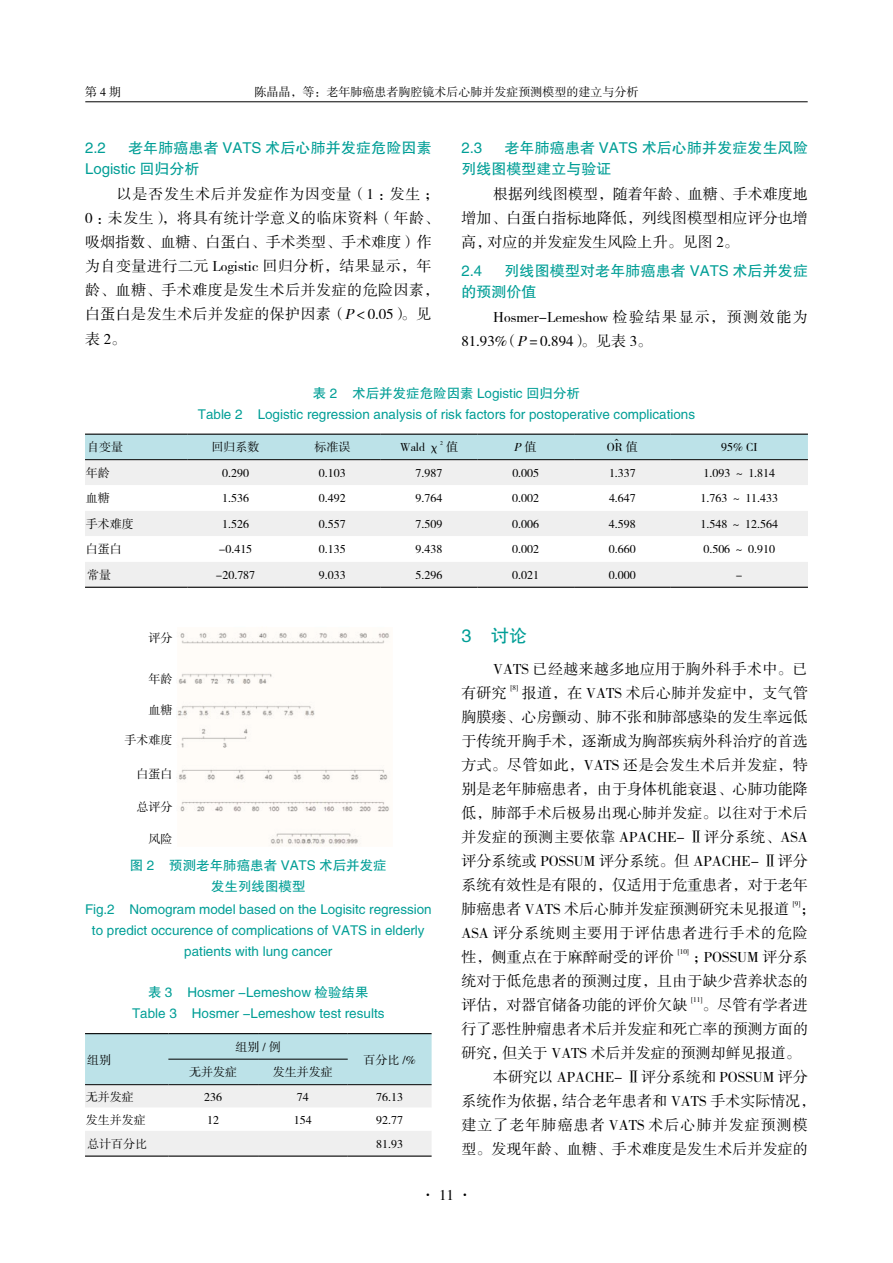
<style>
.page{position:relative;width:893px;height:1263px;background:#fff}
.page>*{position:absolute;margin:0;border:0;box-sizing:border-box;transform-origin:0 0}
.t1{font:18px "FZHTK GBK1 0";color:#009e96}
.t2{font:15px/24px "FZSSK GBK1 0";letter-spacing:.005em;color:#000;text-align:justify}
.t3{font:15px/24px "FZSSK GBK1 0";letter-spacing:.03em;color:#000}
.t4{font:15px/21px "FZHTK GBK1 0";letter-spacing:.01em;color:#009e96}
.t5{font:15px/24px "FZSSK GBK1 0";letter-spacing:.055em;color:#000}
.t6{font:15px "FZSSK GBK1 0";letter-spacing:.07em;color:#000}
.t7{font:13.5px/21px "FZHTK GBK1 0";color:#009e96;text-align:center}
.t8{font:12px "FZSSK GBK1 0";color:#000}
.t9{font:italic 12px "FZSSK GBK1 0";color:#000}
.t10{font:7.2px "FZSSK GBK1 0";color:#000}
.t11{font:5.85px "FZSSK GBK1 0";color:#000}
.s1{font-style:italic}
.s2{font-style:normal}
</style>
<div class="page">
<hr style="left:85px;top:102px;width:723px;height:1px;background:#000">
<div style="left:85px;top:435px;width:723px;height:24px;background:#bce2e8"></div>
<div style="left:85px;top:460px;width:723px;height:127px;background:#efefef"></div>
<svg style="left:85px;top:485px;width:723px;height:77px"></svg>
<hr style="left:85px;top:434px;width:102px;height:1px;background:#000">
<hr style="left:187px;top:434px;width:97px;height:1px;background:#000">
<hr style="left:284px;top:434px;width:97px;height:1px;background:#000">
<hr style="left:381px;top:434px;width:96px;height:1px;background:#000">
<hr style="left:477px;top:434px;width:97px;height:1px;background:#000">
<hr style="left:574px;top:434px;width:97px;height:1px;background:#000">
<hr style="left:671px;top:434px;width:137px;height:1px;background:#000">
<hr style="left:85px;top:459px;width:102px;height:1px;background:#000">
<hr style="left:187px;top:459px;width:97px;height:1px;background:#000">
<hr style="left:284px;top:459px;width:97px;height:1px;background:#000">
<hr style="left:381px;top:459px;width:96px;height:1px;background:#000">
<hr style="left:477px;top:459px;width:97px;height:1px;background:#000">
<hr style="left:574px;top:459px;width:97px;height:1px;background:#000">
<hr style="left:671px;top:459px;width:137px;height:1px;background:#000">
<hr style="left:85px;top:587px;width:102px;height:1px;background:#000">
<hr style="left:187px;top:587px;width:97px;height:1px;background:#000">
<hr style="left:284px;top:587px;width:97px;height:1px;background:#000">
<hr style="left:381px;top:587px;width:96px;height:1px;background:#000">
<hr style="left:477px;top:587px;width:97px;height:1px;background:#000">
<hr style="left:574px;top:587px;width:97px;height:1px;background:#000">
<hr style="left:671px;top:587px;width:137px;height:1px;background:#000">
<svg style="left:85px;top:1034px;width:347px;height:121px"></svg>
<hr style="left:168px;top:1059px;width:90px;height:1px;background:#000">
<hr style="left:258px;top:1059px;width:90px;height:1px;background:#000">
<hr style="left:85px;top:1033px;width:83px;height:1px;background:#000">
<hr style="left:168px;top:1033px;width:90px;height:1px;background:#000">
<hr style="left:258px;top:1033px;width:90px;height:1px;background:#000">
<hr style="left:348px;top:1033px;width:84px;height:1px;background:#000">
<hr style="left:85px;top:1084px;width:83px;height:1px;background:#000">
<hr style="left:168px;top:1084px;width:90px;height:1px;background:#000">
<hr style="left:258px;top:1084px;width:90px;height:1px;background:#000">
<hr style="left:348px;top:1084px;width:84px;height:1px;background:#000">
<hr style="left:85px;top:1155px;width:83px;height:2px;background:#000">
<hr style="left:168px;top:1155px;width:90px;height:2px;background:#000">
<hr style="left:258px;top:1155px;width:90px;height:2px;background:#000">
<hr style="left:348px;top:1155px;width:84px;height:2px;background:#000">
<svg style="left:179px;top:632px;width:211px;height:212px"></svg>
<p class="t8" style="left:85px;top:85px;width:37px">第4期</p>
<p class="t8" style="left:254px;top:86px;width:386px">陈晶晶，等：老年肺癌患者胸腔镜术后心肺并发症预测模型的建立与分析</p>
<p class="t4" style="left:85px;top:138px;width:348px;text-indent:43px">老年肺癌患者 VATS 术后心肺并发症危险因素<br>Logistic 回归分析</p>
<p class="t3" style="left:85px;top:183px;width:356px;text-indent:32px">以是否发生术后并发症作为因变量（1 ：发生；<br>0 ：未发生），将具有统计学意义的临床资料（年龄、吸烟指数、血糖、白蛋白、手术类型、手术难度）作为自变量进行二元 Logistic 回归分析，结果显示，年龄、血糖、手术难度是发生术后并发症的危险因素，白蛋白是发生术后并发症的保护因素（<span class="s1">P</span>&lt; 0.05）。见表 2。</p>
<p class="t4" style="left:461px;top:138px;width:348px;text-indent:43px">老年肺癌患者 VATS 术后心肺并发症发生风险列线图模型建立与验证</p>
<p class="t2" style="left:461px;top:183px;width:348px;text-indent:32px">根据列线图模型，随着年龄、血糖、手术难度地增加、白蛋白指标地降低，列线图模型相应评分也增高，对应的并发症发生风险上升。见图 2。</p>
<p class="t4" style="left:461px;top:260px;width:22px">2.4</p>
<p class="t4" style="left:85px;top:138px;width:22px">2.2</p>
<p class="t4" style="left:461px;top:138px;width:22px">2.3</p>
<p class="t4" style="left:461px;top:260px;width:348px;text-indent:43px">列线图模型对老年肺癌患者 VATS 术后并发症的预测价值</p>
<p class="t2" style="left:461px;top:306px;width:348px;text-indent:32px">Hosmer-Lemeshow 检验结果显示，预测效能为<br>81.93%（<span class="s1">P</span>= 0.894）。见表 3。</p>
<p class="t7" style="left:198px;top:383px;width:499px">表 2 术后并发症危险因素 Logistic 回归分析<br>Table 2 Logistic regression analysis of risk factors for postoperative complications</p>
<p class="t8" style="left:87px;top:441px;width:37px">自变量</p>
<p class="t8" style="left:212px;top:441px;width:49px">回归系数</p>
<p class="t8" style="left:314px;top:441px;width:37px">标准误</p>
<p class="t8" style="left:400px;top:441px;width:42px">Wald χ</p>
<p class="t11" style="left:440px;top:440px;width:4px">2</p>
<p class="t8" style="left:446px;top:441px;width:13px">值</p>
<p class="t9" style="left:514px;top:441px;width:24px">P<span class="s2">值</span></p>
<p class="t8" style="left:607px;top:441px;width:32px">OR<sup>^</sup> 值</p>
<p class="t8" style="left:721px;top:441px;width:38px">95% CI</p>
<p class="t8" style="left:86px;top:466px;width:25px">年龄</p>
<p class="t8" style="left:222px;top:466px;width:28px">0.290</p>
<p class="t8" style="left:319px;top:466px;width:28px">0.103</p>
<p class="t8" style="left:416px;top:466px;width:28px">7.987</p>
<p class="t8" style="left:512px;top:466px;width:28px">0.005</p>
<p class="t8" style="left:609px;top:466px;width:28px">1.337</p>
<p class="t8" style="left:704px;top:466px;width:73px">1.093 ～ 1.814</p>
<p class="t8" style="left:86px;top:492px;width:25px">血糖</p>
<p class="t8" style="left:222px;top:492px;width:28px">1.536</p>
<p class="t8" style="left:319px;top:492px;width:28px">0.492</p>
<p class="t8" style="left:416px;top:492px;width:28px">9.764</p>
<p class="t8" style="left:512px;top:492px;width:28px">0.002</p>
<p class="t8" style="left:609px;top:492px;width:28px">4.647</p>
<p class="t8" style="left:701px;top:492px;width:79px">1.763 ～ 11.433</p>
<p class="t8" style="left:86px;top:517px;width:49px">手术难度</p>
<p class="t8" style="left:222px;top:517px;width:28px">1.526</p>
<p class="t8" style="left:319px;top:517px;width:28px">0.557</p>
<p class="t8" style="left:416px;top:517px;width:28px">7.509</p>
<p class="t8" style="left:512px;top:517px;width:28px">0.006</p>
<p class="t8" style="left:609px;top:517px;width:28px">4.598</p>
<p class="t8" style="left:700px;top:517px;width:79px">1.548 ～ 12.564</p>
<p class="t8" style="left:86px;top:543px;width:37px">白蛋白</p>
<p class="t8" style="left:219px;top:543px;width:35px">-0.415</p>
<p class="t8" style="left:319px;top:543px;width:28px">0.135</p>
<p class="t8" style="left:416px;top:543px;width:28px">9.438</p>
<p class="t8" style="left:512px;top:543px;width:28px">0.002</p>
<p class="t8" style="left:609px;top:543px;width:28px">0.660</p>
<p class="t8" style="left:703px;top:543px;width:73px">0.506 ～ 0.910</p>
<p class="t8" style="left:87px;top:569px;width:25px">常量</p>
<p class="t8" style="left:216px;top:569px;width:41px">-20.787</p>
<p class="t8" style="left:319px;top:569px;width:28px">9.033</p>
<p class="t8" style="left:416px;top:569px;width:28px">5.296</p>
<p class="t8" style="left:512px;top:569px;width:28px">0.021</p>
<p class="t8" style="left:609px;top:569px;width:28px">0.000</p>
<p class="t8" style="left:736px;top:569px;width:8px">-</p>
<p class="t8" style="left:149px;top:631px;width:25px">评分</p>
<p class="t8" style="left:149px;top:673px;width:25px">年龄</p>
<p class="t8" style="left:149px;top:704px;width:25px">血糖</p>
<p class="t8" style="left:125px;top:734px;width:49px">手术难度</p>
<p class="t8" style="left:137px;top:768px;width:37px">白蛋白</p>
<p class="t8" style="left:137px;top:800px;width:37px">总评分</p>
<p class="t8" style="left:149px;top:833px;width:25px">风险</p>
<p class="t7" style="left:130px;top:854px;width:258px">图 2 预测老年肺癌患者 VATS 术后并发症发生列线图模型</p>
<p class="t7" style="left:85px;top:899px;width:348px">Fig.2 Nomogram model based on the Logisitc regression to predict occurence of complications of VATS in elderly patients with lung cancer</p>
<p class="t8" style="left:87px;top:1053px;width:25px">组别</p>
<p class="t7" style="left:132px;top:982px;width:254px">表 3 Hosmer -Lemeshow 检验结果<br>Table 3 Hosmer -Lemeshow test results</p>
<p class="t8" style="left:235px;top:1040px;width:47px">组别/例</p>
<p class="t8" style="left:189px;top:1066px;width:49px">无并发症</p>
<p class="t8" style="left:273px;top:1066px;width:61px">发生并发症</p>
<p class="t8" style="left:364px;top:1053px;width:54px">百分比 /%</p>
<p class="t8" style="left:86px;top:1090px;width:49px">无并发症</p>
<p class="t8" style="left:204px;top:1090px;width:19px">236</p>
<p class="t8" style="left:297px;top:1090px;width:13px">74</p>
<p class="t8" style="left:376px;top:1090px;width:28px">76.13</p>
<p class="t8" style="left:86px;top:1113px;width:61px">发生并发症</p>
<p class="t8" style="left:207px;top:1113px;width:13px">12</p>
<p class="t8" style="left:294px;top:1113px;width:19px">154</p>
<p class="t8" style="left:376px;top:1113px;width:28px">92.77</p>
<p class="t8" style="left:87px;top:1137px;width:61px">总计百分比</p>
<p class="t8" style="left:376px;top:1137px;width:28px">81.93</p>
<p class="t1" style="left:461px;top:626px;width:67px">3 讨论</p>
<p class="t2" style="left:461px;top:657px;width:348px;text-indent:32px">VATS 已经越来越多地应用于胸外科手术中。已有研究</p>
<p class="t10" style="left:511px;top:683px;width:9px">[8]</p>
<p class="t2" style="left:461px;top:681px;width:348px;text-indent:61px">报道，在 VATS 术后心肺并发症中，支气管胸膜瘘、心房颤动、肺不张和肺部感染的发生率远低于传统开胸手术，逐渐成为胸部疾病外科治疗的首选方式。尽管如此，VATS 还是会发生术后并发症，特别是老年肺癌患者，由于身体机能衰退、心肺功能降低，肺部手术后极易出现心肺并发症。以往对于术后并发症的预测主要依靠 APACHE- Ⅱ评分系统、ASA评分系统或 POSSUM 评分系统。但 APACHE- Ⅱ评分系统有效性是有限的，仅适用于危重患者，对于老年肺癌患者 VATS 术后心肺并发症预测研究未见报道</p>
<p class="t10" style="left:793px;top:899px;width:9px">[9]</p>
<p class="t5" style="left:461px;top:897px;width:356px;text-indent:339px">；<br>ASA 评分系统则主要用于评估患者进行手术的危险性，侧重点在于麻醉耐受的评价</p>
<p class="t10" style="left:678px;top:947px;width:13px">[10]</p>
<p class="t2" style="left:461px;top:945px;width:348px;text-indent:231px">；POSSUM 评分系统对于低危患者的预测过度，且由于缺少营养状态的评估，对器官储备功能的评价欠缺</p>
<p class="t10" style="left:691px;top:995px;width:13px">[11]</p>
<p class="t2" style="left:702px;top:993px;width:107px">。尽管有学者进</p>
<p class="t2" style="left:461px;top:1017px;width:348px">行了恶性肿瘤患者术后并发症和死亡率的预测方面的</p>
<p class="t2" style="left:461px;top:1041px;width:341px">研究，但关于 VATS 术后并发症的预测却鲜见报道。</p>
<p class="t2" style="left:493px;top:1065px;width:316px">本研究以 APACHE- Ⅱ评分系统和 POSSUM 评分</p>
<p class="t2" style="left:461px;top:1089px;width:356px">系统作为依据，结合老年患者和 VATS 手术实际情况，</p>
<p class="t6" style="left:461px;top:1117px;width:348px">建立了老年肺癌患者 VATS 术后心肺并发症预测模</p>
<p class="t2" style="left:461px;top:1137px;width:348px">型。发现年龄、血糖、手术难度是发生术后并发症的</p>
<p class="t2" style="left:420px;top:1183px;width:54px">·11·</p>
</div>
